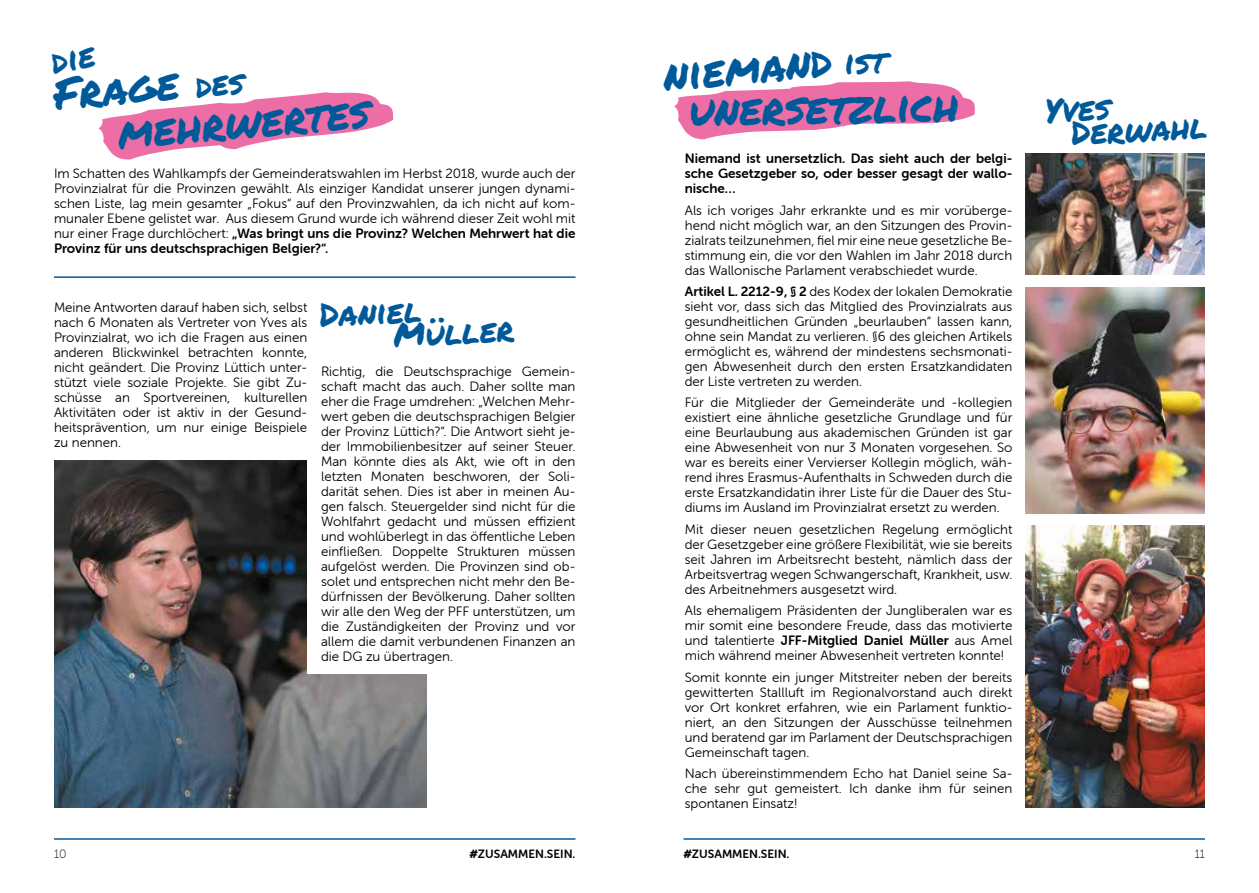
<style>
.page{position:relative;width:1259px;height:893px;background:#fff}
.page>*{position:absolute;margin:0;border:0;box-sizing:border-box;transform-origin:0 0}
.t1{font:43.8px/44.5px "Permanent Marker";color:#005a9a}
.t2{font:32.85px/24px "Permanent Marker";color:#005a9a}
.t3{font:13.5px/15px "Museo Sans Rounded 300";color:#000;text-align:justify}
.t4{font:13.5px/15px "Museo Sans Rounded 700";color:#000}
.t5{font:12px "Museo Sans Rounded 700";color:#000}
.t6{font:12px "Museo Sans Rounded 100";color:#000}
.s1{font-size:32.85px}
.s2{font-family:"Museo Sans Rounded 300"}
.s3{font-family:"Museo Sans Rounded 700"}
.s4{font-family:"Permanent Marker"}
</style>
<div class="page">
<hr style="left:54px;top:838px;width:521px;height:2px;background:#005a9a">
<hr style="left:683px;top:838px;width:522px;height:2px;background:#005a9a">
<img style="left:54px;top:460px;width:373px;height:348px">
<div style="left:307px;top:316px;width:268px;height:358px;background:#fff"></div>
<svg style="left:98px;top:92px;width:295px;height:68px"></svg>
<hr style="left:54px;top:276px;width:521px;height:2px;background:#005a9a">
<img style="left:1025px;top:525px;width:180px;height:283px">
<img style="left:1025px;top:287px;width:180px;height:226px">
<img style="left:1025px;top:153px;width:180px;height:122px">
<svg style="left:674px;top:81px;width:301px;height:58px"></svg>
<h1 class="t1" style="left:112px;top:65px;width:254px;text-indent:-60px;rotate:-5deg">Frage <span class="s1">des </span>mehrwertes</h1>
<p class="t3" style="left:54px;top:166px;width:523px">Im Schatten des Wahlkampfs der Gemeinderatswahlen im Herbst 2018, wurde auch der Provinzialrat für die Provinzen gewählt. Als einziger Kandidat unserer jungen dynami&shy;schen Liste, lag mein gesamter „Fokus“ auf den Provinzwahlen, da ich nicht auf kom&shy;munaler Ebene gelistet war. Aus diesem Grund wurde ich während dieser Zeit wohl mit</p>
<p class="t4" style="left:54px;top:225px;width:523px"><span class="s2">nur einer Frage durchlöchert:</span> „Was bringt uns die Provinz? Welchen Mehrwert hat die<br>Provinz für uns deutschsprachigen Belgier?“.</p>
<p class="t3" style="left:54px;top:300px;width:255px">Meine Antworten darauf haben sich, selbst nach 6 Monaten als Vertreter von Yves als Provinzialrat, wo ich die Fragen aus einen anderen Blickwinkel betrachten konnte, nicht geändert. Die Provinz Lüttich unter&shy;stützt viele soziale Projekte. Sie gibt Zu&shy;schüsse an Sportvereinen, kulturellen Aktivitäten oder ist aktiv in der Gesund&shy;heitsprävention, um nur einige Beispiele zu nennen.</p>
<h2 class="t2" style="left:391px;top:298px;width:122px;text-indent:-73px;rotate:-3deg">Daniel<br>Müller</h2>
<p class="t3" style="left:321px;top:364px;width:256px">Richtig, die Deutschsprachige Gemein&shy;schaft macht das auch. Daher sollte man eher die Frage umdrehen: „Welchen Mehr&shy;wert geben die deutschsprachigen Belgier der Provinz Lüttich?“. Die Antwort sieht je&shy;der Immobilienbesitzer auf seiner Steuer.<br>Man könnte dies als Akt, wie oft in den letzten Monaten beschworen, der Soli&shy;darität sehen. Dies ist aber in meinen Au&shy;gen falsch. Steuergelder sind nicht für die Wohlfahrt gedacht und müssen effizient und wohlüberlegt in das öffentliche Leben einfließen. Doppelte Strukturen müssen aufgelöst werden. Die Provinzen sind ob&shy;solet und entsprechen nicht mehr den Be&shy;dürfnissen der Bevölkerung. Daher sollten wir alle den Weg der PFF unterstützen, um die Zuständigkeiten der Provinz und vor allem die damit verbundenen Finanzen an die DG zu übertragen.</p>
<h1 class="t1" style="left:661px;top:52px;width:170px;rotate:-5deg">niemand</h1>
<h1 class="t1" style="left:688px;top:86px;width:271px;rotate:-1deg">unersetzlich</h1>
<h2 class="t2" style="left:844px;top:49px;width:43px">ist</h2>
<p class="t4" style="left:685px;top:151px;width:329px;text-align:justify">Niemand ist unersetzlich. Das sieht auch der belgi&shy;sche Gesetzgeber so, oder besser gesagt der wallo&shy;nische…</p>
<p class="t3" style="left:685px;top:203px;width:329px">Als ich voriges Jahr erkrankte und es mir vorüberge&shy;hend nicht möglich war, an den Sitzungen des Provin&shy;zialrats teilzunehmen, fiel mir eine neue gesetzliche Be&shy;stimmung ein, die vor den Wahlen im Jahr 2018 durch das Wallonische Parlament verabschiedet wurde.</p>
<p class="t3" style="left:685px;top:284px;width:329px"><span class="s3">Artikel L. 2212-9, § 2</span> des Kodex der lokalen Demokratie sieht vor, dass sich das Mitglied des Provinzialrats aus gesundheitlichen Gründen „beurlauben“ lassen kann, ohne sein Mandat zu verlieren. §6 des gleichen Artikels ermöglicht es, während der mindestens sechsmonati&shy;gen Abwesenheit durch den ersten Ersatzkandidaten der Liste vertreten zu werden.</p>
<p class="t3" style="left:685px;top:395px;width:329px">Für die Mitglieder der Gemeinderäte und -kollegien existiert eine ähnliche gesetzliche Grundlage und für eine Beurlaubung aus akademischen Gründen ist gar eine Abwesenheit von nur 3 Monaten vorgesehen. So war es bereits einer Vervierser Kollegin möglich, wäh&shy;rend ihres Erasmus-Aufenthalts in Schweden durch die erste Ersatzkandidatin ihrer Liste für die Dauer des Stu&shy;diums im Ausland im Provinzialrat ersetzt zu werden.</p>
<p class="t3" style="left:685px;top:522px;width:329px">Mit dieser neuen gesetzlichen Regelung ermöglicht der Gesetzgeber eine größere Flexibilität, wie sie bereits seit Jahren im Arbeitsrecht besteht, nämlich dass der Arbeitsvertrag wegen Schwangerschaft, Krankheit, usw. des Arbeitnehmers ausgesetzt wird.</p>
<p class="t3" style="left:685px;top:603px;width:329px">Als ehemaligem Präsidenten der Jungliberalen war es mir somit eine besondere Freude, dass das motivierte</p>
<p class="t4" style="left:685px;top:633px;width:329px"><span class="s2">und talentierte</span> JFF-Mitglied Daniel Müller <span class="s2">aus Amel</span></p>
<p class="t3" style="left:685px;top:645px;width:329px;line-height:21.5px">mich während meiner Abwesenheit vertreten konnte!<br>Somit konnte ein junger Mitstreiter neben der bereits</p>
<p class="t3" style="left:685px;top:684px;width:329px">gewitterten Stallluft im Regionalvorstand auch direkt vor Ort konkret erfahren, wie ein Parlament funktio&shy;niert, an den Sitzungen der Ausschüsse teilnehmen und beratend gar im Parlament der Deutschsprachigen Gemeinschaft tagen.</p>
<p class="t3" style="left:685px;top:766px;width:329px">Nach übereinstimmendem Echo hat Daniel seine Sa&shy;che sehr gut gemeistert. Ich danke ihm für seinen spontanen Einsatz!</p>
<h2 class="t2" style="left:1069px;top:96px;width:137px;text-indent:-24px;rotate:-3deg">Yves<br>Derwahl</h2>
<p class="t6" style="left:54px;top:847px;width:14px">10</p>
<p class="t5" style="left:469px;top:847px;width:107px"><span class="s4">#</span>ZUSAMMEN.SEIN.</p>
<p class="t5" style="left:683px;top:847px;width:107px"><span class="s4">#</span>ZUSAMMEN.SEIN.</p>
<p class="t6" style="left:1194px;top:847px;width:12px">11</p>
</div>
